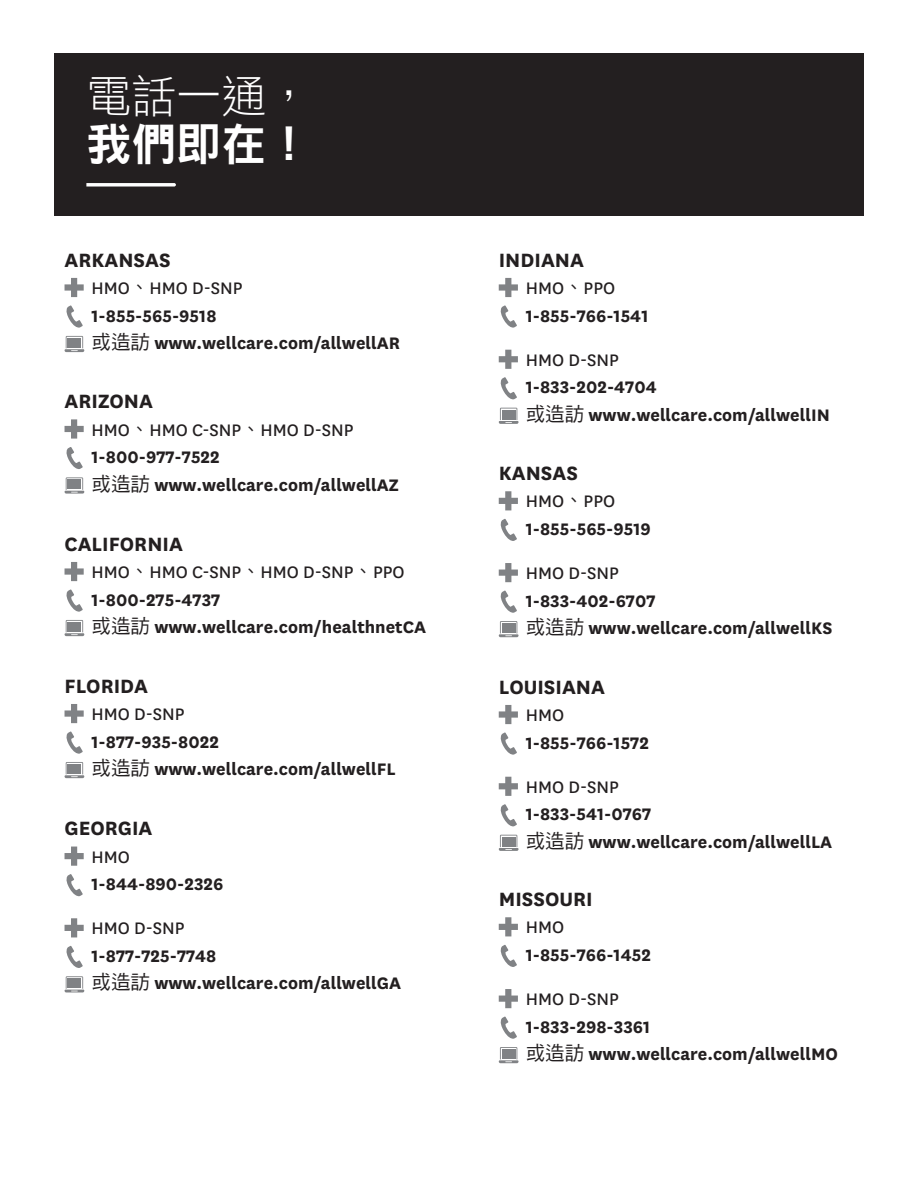
<style>
.page{position:relative;width:918px;height:1188px;background:#fff}
.page>*{position:absolute;margin:0;border:0;box-sizing:border-box;transform-origin:0 0}
.t1{font:45px/48px "DF Hei Std W3";color:#fff}
.t2{font:700 22.5px "Centene Sans";color:#231f20}
.t3{font:700 19.5px/27.5px "Centene Sans";color:#231f20}
.s1{font-family:"DF Hei Std W9"}
.s2{font-weight:400}
.s3{font-family:"DF Hei Std W5";font-weight:400}
</style>
<div class="page">
<div style="left:54px;top:54px;width:810px;height:162px;background:#231f20"></div>
<svg style="left:86px;top:183px;width:90px;height:4px"></svg>
<svg style="left:65px;top:278px;width:19px;height:19px"></svg>
<svg style="left:66px;top:305px;width:17px;height:23px"></svg>
<svg style="left:64px;top:336px;width:21px;height:16px"></svg>
<div style="left:68px;top:338px;width:13px;height:10px;background:#808285"></div>
<svg style="left:65px;top:419px;width:19px;height:20px"></svg>
<svg style="left:66px;top:447px;width:17px;height:22px"></svg>
<svg style="left:64px;top:477px;width:21px;height:17px"></svg>
<div style="left:68px;top:479px;width:13px;height:10px;background:#808285"></div>
<svg style="left:65px;top:562px;width:19px;height:19px"></svg>
<svg style="left:66px;top:590px;width:17px;height:22px"></svg>
<svg style="left:64px;top:620px;width:21px;height:16px"></svg>
<div style="left:68px;top:622px;width:13px;height:10px;background:#808285"></div>
<svg style="left:65px;top:704px;width:19px;height:19px"></svg>
<svg style="left:66px;top:732px;width:17px;height:22px"></svg>
<svg style="left:64px;top:762px;width:21px;height:16px"></svg>
<div style="left:68px;top:764px;width:13px;height:10px;background:#808285"></div>
<svg style="left:65px;top:847px;width:19px;height:19px"></svg>
<svg style="left:66px;top:874px;width:17px;height:22px"></svg>
<svg style="left:65px;top:918px;width:19px;height:19px"></svg>
<svg style="left:66px;top:946px;width:17px;height:22px"></svg>
<svg style="left:64px;top:976px;width:21px;height:16px"></svg>
<div style="left:68px;top:978px;width:13px;height:10px;background:#808285"></div>
<svg style="left:499px;top:278px;width:19px;height:19px"></svg>
<svg style="left:500px;top:305px;width:17px;height:23px"></svg>
<svg style="left:499px;top:350px;width:19px;height:19px"></svg>
<svg style="left:500px;top:377px;width:17px;height:22px"></svg>
<svg style="left:498px;top:408px;width:21px;height:16px"></svg>
<div style="left:502px;top:410px;width:13px;height:10px;background:#808285"></div>
<svg style="left:499px;top:491px;width:19px;height:19px"></svg>
<svg style="left:500px;top:519px;width:17px;height:22px"></svg>
<svg style="left:499px;top:563px;width:19px;height:19px"></svg>
<svg style="left:500px;top:591px;width:17px;height:22px"></svg>
<svg style="left:498px;top:621px;width:21px;height:16px"></svg>
<div style="left:502px;top:623px;width:13px;height:10px;background:#808285"></div>
<svg style="left:499px;top:705px;width:19px;height:19px"></svg>
<svg style="left:500px;top:733px;width:17px;height:22px"></svg>
<svg style="left:499px;top:777px;width:19px;height:19px"></svg>
<svg style="left:500px;top:804px;width:17px;height:22px"></svg>
<svg style="left:498px;top:835px;width:21px;height:16px"></svg>
<div style="left:502px;top:837px;width:13px;height:10px;background:#808285"></div>
<svg style="left:499px;top:917px;width:19px;height:19px"></svg>
<svg style="left:500px;top:945px;width:17px;height:22px"></svg>
<svg style="left:499px;top:989px;width:19px;height:19px"></svg>
<svg style="left:500px;top:1017px;width:17px;height:22px"></svg>
<svg style="left:498px;top:1047px;width:21px;height:16px"></svg>
<div style="left:502px;top:1049px;width:13px;height:10px;background:#808285"></div>
<h2 class="t1" style="left:86px;top:71px;width:227px">電話一通，<span class="s1">我們即在！</span></h2>
<p class="t2" style="left:65px;top:244px;width:108px">ARKANSAS</p>
<p class="t3" style="left:92px;top:273px;width:310px"><span class="s2">HMO</span><span class="s3">、</span><span class="s2">HMO D-SNP<br></span>1-855-565-9518<br><span class="s3">或造訪</span> www.wellcare.com/allwellAR</p>
<p class="t2" style="left:65px;top:385px;width:90px">ARIZONA</p>
<p class="t3" style="left:92px;top:414px;width:309px"><span class="s2">HMO</span><span class="s3">、</span><span class="s2">HMO C-SNP</span><span class="s3">、</span><span class="s2">HMO D-SNP<br></span>1-800-977-7522<br><span class="s3">或造訪</span> www.wellcare.com/allwellAZ</p>
<p class="t2" style="left:65px;top:528px;width:120px">CALIFORNIA</p>
<p class="t3" style="left:92px;top:557px;width:336px"><span class="s2">HMO</span><span class="s3">、</span><span class="s2">HMO C-SNP</span><span class="s3">、</span><span class="s2">HMO D-SNP</span><span class="s3">、</span><span class="s2">PPO<br></span>1-800-275-4737<br><span class="s3">或造訪</span> www.wellcare.com/healthnetCA</p>
<p class="t2" style="left:65px;top:670px;width:85px">FLORIDA</p>
<p class="t3" style="left:92px;top:699px;width:306px"><span class="s2">HMO D-SNP<br></span>1-877-935-8022<br><span class="s3">或造訪</span> www.wellcare.com/allwellFL</p>
<p class="t2" style="left:65px;top:812px;width:89px">GEORGIA</p>
<p class="t3" style="left:92px;top:842px;width:133px"><span class="s2">HMO<br></span>1-844-890-2326</p>
<p class="t3" style="left:92px;top:913px;width:311px"><span class="s2">HMO D-SNP<br></span>1-877-725-7748<br><span class="s3">或造訪</span> www.wellcare.com/allwellGA</p>
<p class="t2" style="left:499px;top:244px;width:87px">INDIANA</p>
<p class="t3" style="left:526px;top:273px;width:124px"><span class="s2">HMO</span><span class="s3">、</span><span class="s2">PPO<br></span>1-855-766-1541</p>
<p class="t3" style="left:526px;top:345px;width:306px"><span class="s2">HMO D-SNP<br></span>1-833-202-4704<br><span class="s3">或造訪</span> www.wellcare.com/allwellIN</p>
<p class="t2" style="left:499px;top:457px;width:81px">KANSAS</p>
<p class="t3" style="left:526px;top:486px;width:127px"><span class="s2">HMO</span><span class="s3">、</span><span class="s2">PPO<br></span>1-855-565-9519</p>
<p class="t3" style="left:526px;top:558px;width:308px"><span class="s2">HMO D-SNP<br></span>1-833-402-6707<br><span class="s3">或造訪</span> www.wellcare.com/allwellKS</p>
<p class="t2" style="left:499px;top:671px;width:108px">LOUISIANA</p>
<p class="t3" style="left:526px;top:700px;width:125px"><span class="s2">HMO<br></span>1-855-766-1572</p>
<p class="t3" style="left:526px;top:772px;width:308px"><span class="s2">HMO D-SNP<br></span>1-833-541-0767<br><span class="s3">或造訪</span> www.wellcare.com/allwellLA</p>
<p class="t2" style="left:499px;top:883px;width:96px">MISSOURI</p>
<p class="t3" style="left:526px;top:912px;width:127px"><span class="s2">HMO<br></span>1-855-766-1452</p>
<p class="t3" style="left:526px;top:984px;width:314px"><span class="s2">HMO D-SNP<br></span>1-833-298-3361<br><span class="s3">或造訪</span> www.wellcare.com/allwellMO</p>
</div>
